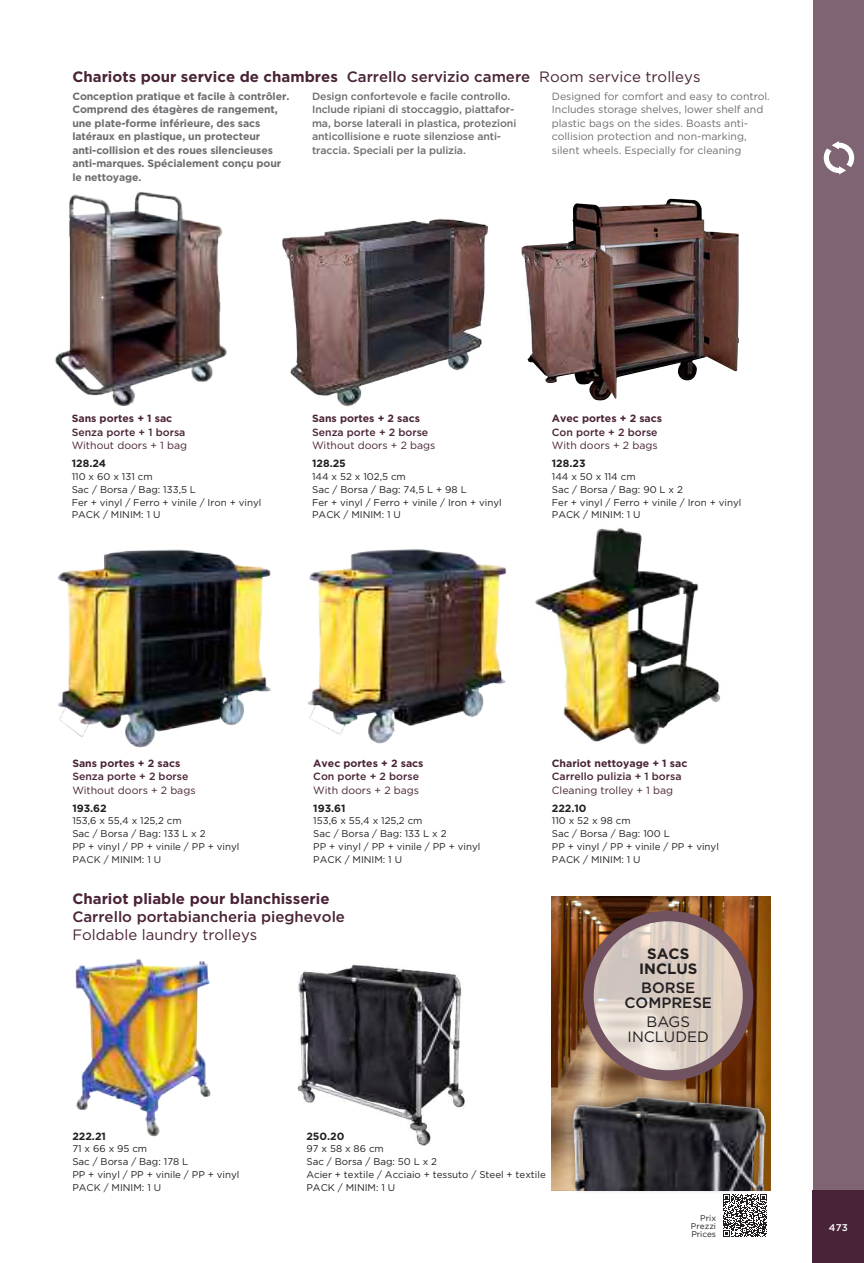
<style>
.page{position:relative;width:864px;height:1263px;background:#fff}
.page>*{position:absolute;margin:0;border:0;box-sizing:border-box;transform-origin:0 0}
.t1{font:700 15px "Gotham";color:#492337}
.t2{font:500 15px "Gotham";color:#492337}
.t3{font:15px "Gotham";color:#492337}
.t4{font:500 15px/15px "Gotham";color:#231f20;text-align:center}
.t5{font:15px/15px "Gotham";color:#231f20;text-align:center}
.t6{font:700 15px/15px "Gotham";color:#231f20;text-align:center}
.t7{font:700 10.5px/13.5px "Gotham";letter-spacing:-.01em;color:#6c6d70}
.t8{font:500 10.5px/13.5px "Gotham";letter-spacing:-.01em;color:#6c6d70}
.t9{font:10.5px/13.5px "Gotham";color:#6c6d70}
.t10{font:500 10.5px "Gotham";color:#492337}
.t11{font:10.5px "Gotham";color:#492337}
.t12{font:700 10.5px "Gotham";color:#492337}
.t13{font:700 10.5px "Gotham";color:#231f20}
.t14{font:9.75px/12.8px "Gotham";color:#231f20}
.t15{font:500 9.75px "Gotham";color:#fff}
.t16{font:8.25px/8.2px "Gotham";color:#231f20;text-align:justify}
.s1{font-weight:500}
.s2{font-weight:400}
</style>
<div class="page">
<div style="left:812px;top:0;width:51px;height:1263px;background:#7f6573"></div>
<div style="left:812px;top:1191px;width:51px;height:72px;background:#492337"></div>
<img style="left:535px;top:528px;width:185px;height:217px">
<img style="left:55px;top:192px;width:172px;height:214px">
<img style="left:58px;top:549px;width:213px;height:199px">
<img style="left:307px;top:549px;width:200px;height:195px">
<img style="left:521px;top:199px;width:217px;height:202px">
<img style="left:282px;top:219px;width:206px;height:188px">
<svg style="left:823px;top:141px;width:30px;height:33px"></svg>
<img style="left:297px;top:964px;width:168px;height:182px">
<img style="left:75px;top:959px;width:136px;height:178px">
<img style="left:551px;top:896px;width:219px;height:168px">
<div style="left:566px;top:1087px;width:206px;height:107px;background:#231f20;opacity:.41"></div>
<img style="left:551px;top:1064px;width:219px;height:127px">
<svg style="left:588px;top:916px;width:159px;height:159px;background:#c4afa3"></svg>
<div style="left:583px;top:911px;width:170px;height:170px;border:10px solid #705260;border-radius:50%"></div>
<svg style="left:723px;top:1194px;width:43px;height:43px"></svg>
<h1 class="t1" style="left:72px;top:67px;width:629px">Chariots pour service de chambres <span class="s1">Carrello servizio camere</span> <span class="s2">Room service trolleys</span></h1>
<p class="t7" style="left:72px;top:89px;width:218px">Conception pratique et facile à contrôler.<br>Comprend des étagères de rangement, une plate-forme inférieure, des sacs latéraux en plastique, un protecteur anti-collision et des roues silencieuses anti-marques. Spécialement conçu pour le nettoyage.</p>
<p class="t8" style="left:312px;top:89px;width:206px">Design confortevole e facile controllo.<br>Include ripiani di stoccaggio, piattafor&shy;ma, borse laterali in plastica, protezioni anticollisione e ruote silenziose anti&shy;traccia. Speciali per la pulizia.</p>
<p class="t9" style="left:551px;top:89px;width:219px">Designed for comfort and easy to control.<br>Includes storage shelves, lower shelf and plastic bags on the sides. Boasts anti&shy;collision protection and non-marking, silent wheels. Especially for cleaning</p>
<p class="t12" style="left:72px;top:412px;width:102px">Sans portes + 1 sac</p>
<p class="t10" style="left:72px;top:425px;width:115px">Senza porte + 1 borsa</p>
<p class="t11" style="left:72px;top:439px;width:117px">Without doors + 1 bag</p>
<p class="t13" style="left:72px;top:457px;width:36px">128.24</p>
<p class="t14" style="left:72px;top:470px;width:191px">110 x 60 x 131 cm<br>Sac / Borsa / Bag: 133,5 L<br>Fer + vinyl / Ferro + vinile / Iron + vinyl<br>PACK / MINIM: 1 U</p>
<p class="t12" style="left:312px;top:412px;width:109px">Sans portes + 2 sacs</p>
<p class="t10" style="left:312px;top:425px;width:118px">Senza porte + 2 borse</p>
<p class="t11" style="left:312px;top:439px;width:125px">Without doors + 2 bags</p>
<p class="t13" style="left:312px;top:457px;width:35px">128.25</p>
<p class="t14" style="left:312px;top:470px;width:191px">144 x 52 x 102,5 cm<br>Sac / Borsa / Bag: 74,5 L + 98 L<br>Fer + vinyl / Ferro + vinile / Iron + vinyl<br>PACK / MINIM: 1 U</p>
<p class="t12" style="left:551px;top:412px;width:112px">Avec portes + 2 sacs</p>
<p class="t10" style="left:551px;top:425px;width:107px">Con porte + 2 borse</p>
<p class="t11" style="left:551px;top:439px;width:107px">With doors + 2 bags</p>
<p class="t13" style="left:551px;top:457px;width:35px">128.23</p>
<p class="t14" style="left:551px;top:470px;width:191px">144 x 50 x 114 cm<br>Sac / Borsa / Bag: 90 L x 2<br>Fer + vinyl / Ferro + vinile / Iron + vinyl<br>PACK / MINIM: 1 U</p>
<p class="t12" style="left:72px;top:756px;width:109px">Sans portes + 2 sacs</p>
<p class="t10" style="left:72px;top:770px;width:118px">Senza porte + 2 borse</p>
<p class="t11" style="left:72px;top:783px;width:125px">Without doors + 2 bags</p>
<p class="t13" style="left:72px;top:801px;width:36px">193.62</p>
<p class="t14" style="left:72px;top:814px;width:168px">153,6 x 55,4 x 125,2 cm<br>Sac / Borsa / Bag: 133 L x 2<br>PP + vinyl / PP + vinile / PP + vinyl<br>PACK / MINIM: 1 U</p>
<p class="t12" style="left:313px;top:756px;width:112px">Avec portes + 2 sacs</p>
<p class="t10" style="left:313px;top:770px;width:107px">Con porte + 2 borse</p>
<p class="t11" style="left:313px;top:783px;width:107px">With doors + 2 bags</p>
<p class="t13" style="left:313px;top:801px;width:34px">193.61</p>
<p class="t14" style="left:313px;top:814px;width:168px">153,6 x 55,4 x 125,2 cm<br>Sac / Borsa / Bag: 133 L x 2<br>PP + vinyl / PP + vinile / PP + vinyl<br>PACK / MINIM: 1 U</p>
<h1 class="t1" style="left:72px;top:889px;width:258px">Chariot pliable pour blanchisserie</h1>
<h1 class="t2" style="left:72px;top:907px;width:274px">Carrello portabiancheria pieghevole</h1>
<h1 class="t3" style="left:72px;top:925px;width:186px">Foldable laundry trolleys</h1>
<p class="t12" style="left:551px;top:756px;width:137px">Chariot nettoyage + 1 sac</p>
<p class="t10" style="left:551px;top:770px;width:131px">Carrello pulizia + 1 borsa</p>
<p class="t11" style="left:551px;top:783px;width:123px">Cleaning trolley + 1 bag</p>
<p class="t13" style="left:551px;top:801px;width:36px">222.10</p>
<p class="t14" style="left:551px;top:814px;width:168px">110 x 52 x 98 cm<br>Sac / Borsa / Bag: 100 L<br>PP + vinyl / PP + vinile / PP + vinyl<br>PACK / MINIM: 1 U</p>
<h1 class="t6" style="left:639px;top:946px;width:60px">SACS<br>INCLUS</h1>
<h1 class="t4" style="left:624px;top:980px;width:89px">BORSE<br>COMPRESE</h1>
<h1 class="t5" style="left:627px;top:1014px;width:83px">BAGS<br>INCLUDED</h1>
<p class="t13" style="left:72px;top:1129px;width:35px">222.21</p>
<p class="t14" style="left:72px;top:1142px;width:168px">71 x 66 x 95 cm<br>Sac / Borsa / Bag: 178 L<br>PP + vinyl / PP + vinile / PP + vinyl<br>PACK / MINIM: 1 U</p>
<p class="t13" style="left:306px;top:1129px;width:40px">250.20</p>
<p class="t14" style="left:306px;top:1142px;width:241px">97 x 58 x 86 cm<br>Sac / Borsa / Bag: 50 L x 2<br>Acier + textile / Acciaio + tessuto / Steel + textile<br>PACK / MINIM: 1 U</p>
<p class="t16" style="left:690px;top:1213px;width:27px;text-indent:9px">Prix Prezzi Prices</p>
<p class="t15" style="left:828px;top:1221px;width:21px">473</p>
</div>
